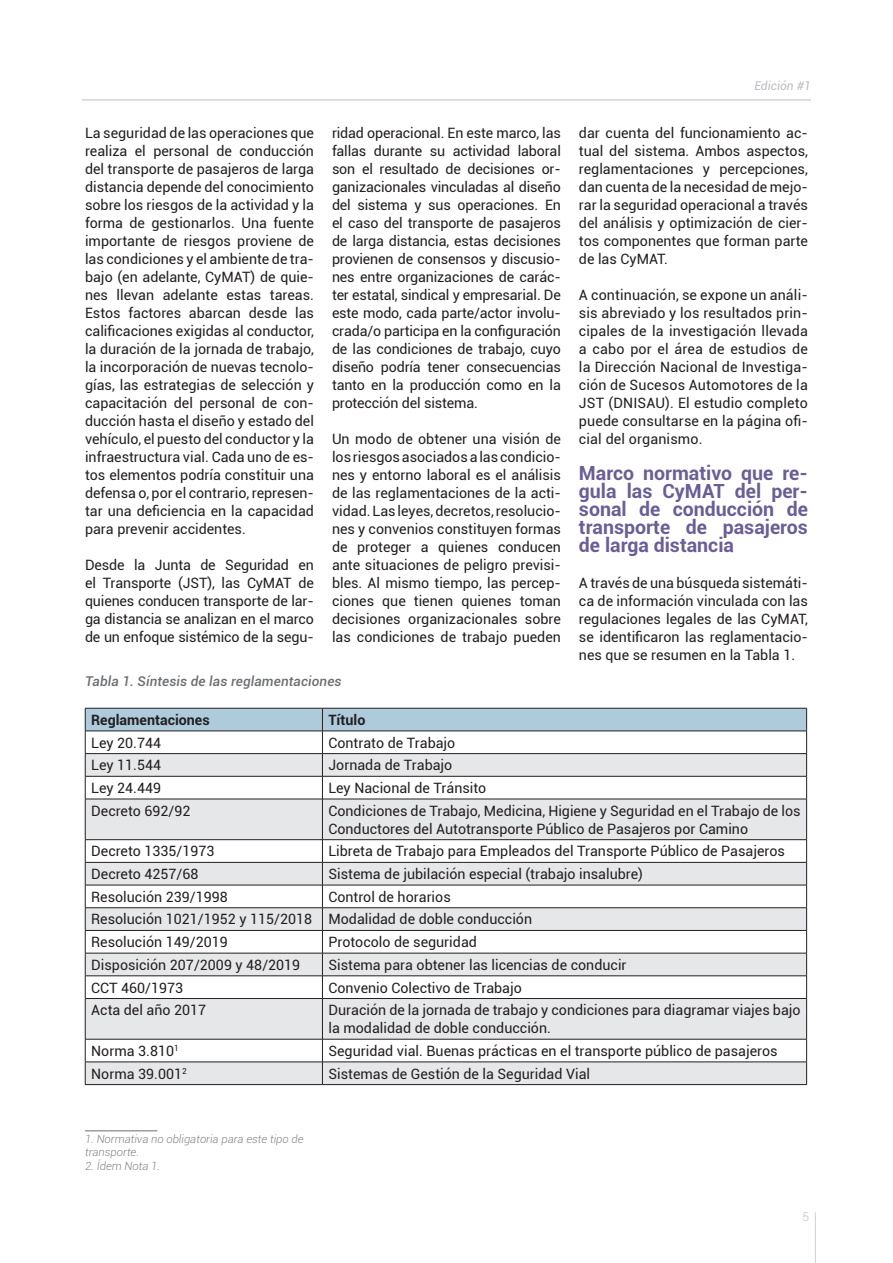
<style>
.page{position:relative;width:893px;height:1263px;background:#fff}
.page>*{position:absolute;margin:0;border:0;box-sizing:border-box;transform-origin:0 0}
.t1{font:700 19.5px/18px "Roboto";color:#6b5e96;text-align:justify}
.t2{font:14.25px/18px "Roboto";color:#231f20;text-align:justify}
.t3{font:700 14.25px "Roboto";color:#231f20}
.t4{font:italic 500 13.5px "Roboto";letter-spacing:.01em;color:#6c6d70}
.t5{font:italic 12px "Roboto";color:#bcbdc0}
.t6{font:300 12px "Roboto";color:#bcbdc0}
.t7{font:italic 300 11.25px/13.5px "Roboto";color:#808285}
</style>
<div class="page">
<hr style="left:82px;top:100px;width:729px;height:1px;background:#bcbdc0">
<hr style="left:815px;top:1212px;width:1px;height:51px;background:#d1d2d4">
<svg style="left:86px;top:800px;width:720px;height:284px;fill:#e6e7e9"></svg>
<svg style="left:85px;top:708px;width:722px;height:91px"></svg>
<hr style="left:85px;top:799px;width:237px;height:1px;background:#231f20">
<hr style="left:85px;top:799px;width:1px;height:40px;background:#231f20">
<hr style="left:85px;top:839px;width:237px;height:1px;background:#231f20">
<hr style="left:322px;top:799px;width:485px;height:1px;background:#231f20">
<hr style="left:322px;top:799px;width:1px;height:40px;background:#231f20">
<hr style="left:806px;top:799px;width:1px;height:40px;background:#231f20">
<hr style="left:322px;top:839px;width:485px;height:1px;background:#231f20">
<hr style="left:85px;top:862px;width:237px;height:1px;background:#231f20">
<hr style="left:85px;top:885px;width:237px;height:1px;background:#231f20">
<hr style="left:322px;top:862px;width:485px;height:1px;background:#231f20">
<hr style="left:322px;top:885px;width:485px;height:1px;background:#231f20">
<hr style="left:85px;top:907px;width:237px;height:1px;background:#231f20">
<hr style="left:85px;top:930px;width:237px;height:1px;background:#231f20">
<hr style="left:322px;top:907px;width:485px;height:1px;background:#231f20">
<hr style="left:322px;top:930px;width:485px;height:1px;background:#231f20">
<hr style="left:85px;top:953px;width:237px;height:1px;background:#231f20">
<svg style="left:85px;top:840px;width:1px;height:158px"></svg>
<hr style="left:85px;top:975px;width:237px;height:1px;background:#231f20">
<hr style="left:322px;top:953px;width:485px;height:1px;background:#231f20">
<svg style="left:322px;top:840px;width:1px;height:158px"></svg>
<svg style="left:806px;top:840px;width:1px;height:158px"></svg>
<hr style="left:322px;top:975px;width:485px;height:1px;background:#231f20">
<hr style="left:85px;top:998px;width:237px;height:1px;background:#231f20">
<hr style="left:85px;top:999px;width:1px;height:40px;background:#231f20">
<hr style="left:85px;top:1039px;width:237px;height:1px;background:#231f20">
<hr style="left:322px;top:998px;width:485px;height:1px;background:#231f20">
<hr style="left:322px;top:999px;width:1px;height:40px;background:#231f20">
<hr style="left:806px;top:999px;width:1px;height:40px;background:#231f20">
<hr style="left:322px;top:1039px;width:485px;height:1px;background:#231f20">
<hr style="left:85px;top:1062px;width:237px;height:1px;background:#231f20">
<svg style="left:85px;top:1039px;width:1px;height:45px"></svg>
<hr style="left:85px;top:1084px;width:237px;height:1px;background:#231f20">
<hr style="left:322px;top:1062px;width:485px;height:1px;background:#231f20">
<svg style="left:322px;top:1039px;width:1px;height:45px"></svg>
<svg style="left:806px;top:1039px;width:1px;height:45px"></svg>
<hr style="left:322px;top:1084px;width:485px;height:1px;background:#231f20">
<hr style="left:85px;top:1130px;width:72px;height:1px;background:#6c6d70">
<p class="t2" style="left:85px;top:124px;width:230px">La seguridad de las operaciones que realiza el personal de conducción del transporte de pasajeros de larga distancia depende del conocimiento sobre los riesgos de la actividad y la forma de gestionarlos. Una fuente importante de riesgos proviene de las condiciones y el ambiente de tra&shy;bajo (en adelante, CyMAT) de quie&shy;nes llevan adelante estas tareas.<br>Estos factores abarcan desde las calificaciones exigidas al conductor, la duración de la jornada de trabajo, la incorporación de nuevas tecnolo&shy;gías, las estrategias de selección y capacitación del personal de con&shy;ducción hasta el diseño y estado del vehículo, el puesto del conductor y la infraestructura vial. Cada uno de es&shy;tos elementos podría constituir una defensa o, por el contrario, represen&shy;tar una deficiencia en la capacidad para prevenir accidentes.</p>
<p class="t2" style="left:85px;top:556px;width:230px">Desde la Junta de Seguridad en el Transporte (JST), las CyMAT de quienes conducen transporte de lar&shy;ga distancia se analizan en el marco de un enfoque sistémico de la segu-</p>
<p class="t2" style="left:332px;top:124px;width:230px">ridad operacional. En este marco, las fallas durante su actividad laboral son el resultado de decisiones or&shy;ganizacionales vinculadas al diseño del sistema y sus operaciones. En el caso del transporte de pasajeros de larga distancia, estas decisiones provienen de consensos y discusio&shy;nes entre organizaciones de carác&shy;ter estatal, sindical y empresarial. De este modo, cada parte/actor involu&shy;crada/o participa en la configuración de las condiciones de trabajo, cuyo diseño podría tener consecuencias tanto en la producción como en la protección del sistema.</p>
<p class="t2" style="left:332px;top:430px;width:230px">Un modo de obtener una visión de los riesgos asociados a las condicio&shy;nes y entorno laboral es el análisis de las reglamentaciones de la acti&shy;vidad. Las leyes, decretos, resolucio&shy;nes y convenios constituyen formas de proteger a quienes conducen ante situaciones de peligro previsi&shy;bles. Al mismo tiempo, las percep&shy;ciones que tienen quienes toman decisiones organizacionales sobre las condiciones de trabajo pueden</p>
<p class="t5" style="left:754px;top:78px;width:58px">Edición #1</p>
<p class="t2" style="left:579px;top:124px;width:230px">dar cuenta del funcionamiento ac&shy;tual del sistema. Ambos aspectos, reglamentaciones y percepciones, dan cuenta de la necesidad de mejo&shy;rar la seguridad operacional a través del análisis y optimización de cier&shy;tos componentes que forman parte de las CyMAT.</p>
<p class="t2" style="left:579px;top:286px;width:230px">A continuación, se expone un análi&shy;sis abreviado y los resultados prin&shy;cipales de la investigación llevada a cabo por el área de estudios de la Dirección Nacional de Investiga&shy;ción de Sucesos Automotores de la JST (DNISAU). El estudio completo puede consultarse en la página ofi&shy;cial del organismo.</p>
<h1 class="t1" style="left:579px;top:464px;width:230px">Marco normativo que re&shy;gula las CyMAT del per&shy;sonal de conducción de transporte de pasajeros de larga distancia</h1>
<p class="t2" style="left:579px;top:574px;width:230px">A través de una búsqueda sistemáti&shy;ca de información vinculada con las regulaciones legales de las CyMAT, se identificaron las reglamentacio&shy;nes que se resumen en la Tabla 1.</p>
<p class="t4" style="left:85px;top:672px;width:258px">Tabla 1. Síntesis de las reglamentaciones</p>
<p class="t3" style="left:91px;top:710px;width:120px">Reglamentaciones</p>
<p class="t3" style="left:328px;top:710px;width:38px">Título</p>
<p class="t2" style="left:91px;top:733px;width:71px">Ley 20.744</p>
<p class="t2" style="left:328px;top:733px;width:128px">Contrato de Trabajo</p>
<p class="t2" style="left:91px;top:756px;width:71px">Ley 11.544</p>
<p class="t2" style="left:328px;top:756px;width:125px">Jornada de Trabajo</p>
<p class="t2" style="left:91px;top:778px;width:71px">Ley 24.449</p>
<p class="t2" style="left:328px;top:778px;width:159px">Ley Nacional de Tránsito</p>
<p class="t2" style="left:91px;top:801px;width:101px">Decreto 692/92</p>
<p class="t2" style="left:328px;top:801px;width:474px">Condiciones de Trabajo, Medicina, Higiene y Seguridad en el Trabajo de los<br>Conductores del Autotransporte Público de Pasajeros por Camino</p>
<p class="t2" style="left:91px;top:842px;width:125px">Decreto 1335/1973</p>
<p class="t2" style="left:328px;top:842px;width:458px">Libreta de Trabajo para Empleados del Transporte Público de Pasajeros</p>
<p class="t2" style="left:91px;top:864px;width:109px">Decreto 4257/68</p>
<p class="t2" style="left:328px;top:864px;width:316px">Sistema de jubilación especial (trabajo insalubre)</p>
<p class="t2" style="left:91px;top:887px;width:138px">Resolución 239/1998</p>
<p class="t2" style="left:91px;top:885px;width:442px;line-height:22.6px;text-align:left;text-indent:237px">Control de horarios<br>Resolución 1021/1952 y 115/2018 Modalidad de doble conducción<br>Resolución 149/2019</p>
<p class="t2" style="left:328px;top:932px;width:150px">Protocolo de seguridad</p>
<p class="t2" style="left:91px;top:955px;width:211px">Disposición 207/2009 y 48/2019</p>
<p class="t2" style="left:328px;top:955px;width:300px">Sistema para obtener las licencias de conducir</p>
<p class="t2" style="left:91px;top:978px;width:93px">CCT 460/1973</p>
<p class="t2" style="left:328px;top:978px;width:195px">Convenio Colectivo de Trabajo</p>
<p class="t2" style="left:91px;top:1000px;width:116px">Acta del año 2017</p>
<p class="t2" style="left:328px;top:1000px;width:474px">Duración de la jornada de trabajo y condiciones para diagramar viajes bajo la modalidad de doble conducción.</p>
<p class="t2" style="left:91px;top:1041px;width:89px">Norma 3.810<sup>1</sup></p>
<p class="t2" style="left:328px;top:1041px;width:451px">Seguridad vial. Buenas prácticas en el transporte público de pasajeros</p>
<p class="t2" style="left:91px;top:1064px;width:97px">Norma 39.001<sup>2</sup></p>
<p class="t2" style="left:328px;top:1064px;width:263px">Sistemas de Gestión de la Seguridad Vial</p>
<p class="t7" style="left:85px;top:1131px;width:220px">1. Normativa no obligatoria para este tipo de transporte.</p>
<p class="t7" style="left:85px;top:1158px;width:77px">2. Ídem Nota 1.</p>
<p class="t6" style="left:802px;top:1209px;width:8px">5</p>
</div>
